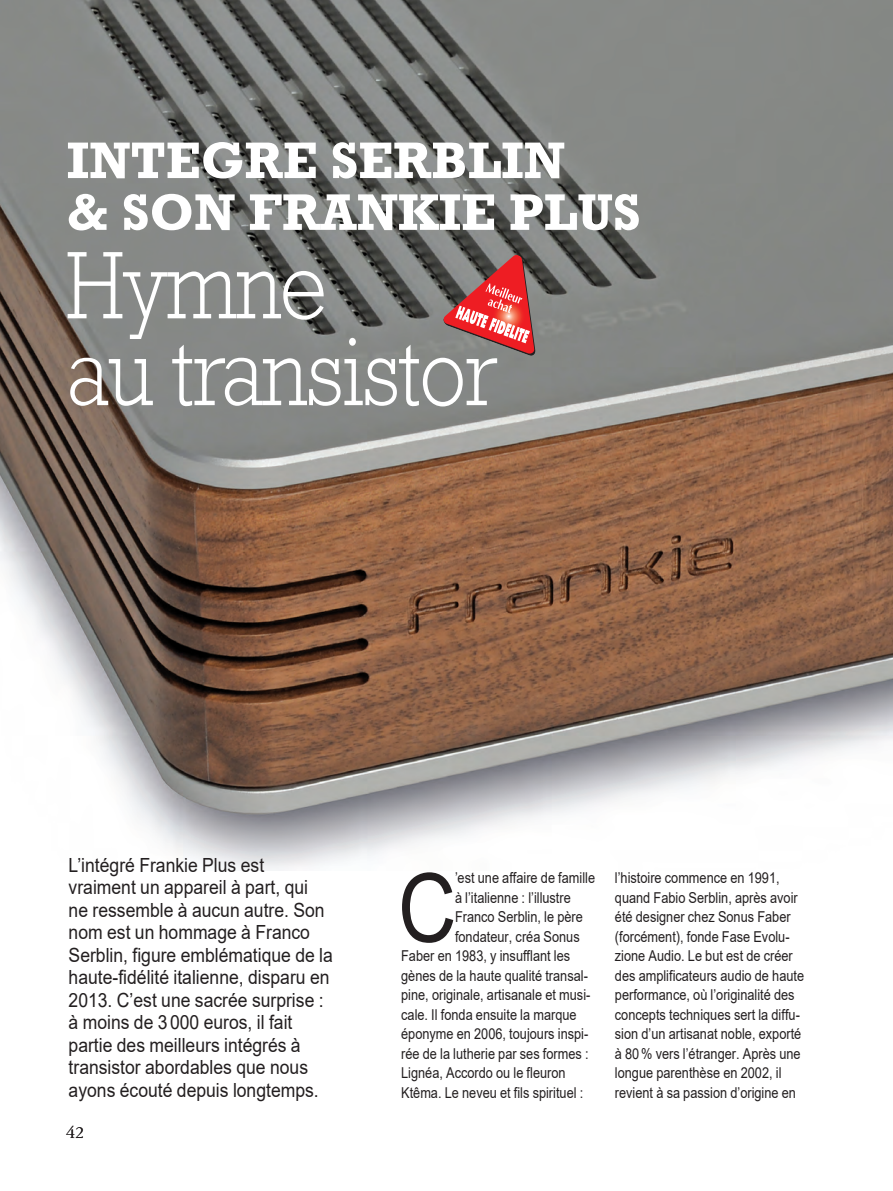
<style>
.page{position:relative;width:893px;height:1191px;background:#fff}
.page>*{position:absolute;margin:0;border:0;box-sizing:border-box;transform-origin:0 0}
.t1{font:300 97.5px/86.7px "Rockwell";letter-spacing:-.015em;color:#fff;scale:.87 1}
.t2{font:95.25px "Arial";color:#231f20;scale:.85 1}
.t3{font:700 52.2px/51.8px "Rockwell";color:#fff}
.t4{font:19.5px/22.5px "Arial";color:#231f20;scale:.9 1}
.t5{font:18px "Garamond Three";color:#231f20}
.t6{font:15px/19.5px "Arial";color:#231f20;scale:.85 1}
</style>
<div class="page">
<img style="left:0;top:0;width:893px;height:870px">
<svg style="left:443px;top:255px;width:92px;height:101px;background:#b35f5f"></svg>
<h3 class="t3" style="left:67px;top:135px;width:575px">INTEGRE SERBLIN<br>&amp; SON FRANKIE PLUS</h3>
<h1 class="t1" style="left:66px;top:252px;width:498px">Hymne<br>au transistor</h1>
<p class="t4" style="left:69px;top:853px;width:295px">L’intégré Frankie Plus est vraiment un appareil à part, qui<br>ne ressemble à aucun autre. Son nom est un hommage à Franco<br>Serblin, figure emblématique de la haute-fidélité italienne, disparu en<br>2013. C’est une sacrée surprise : à moins de 3 000 euros, il fait partie des meilleurs intégrés à transistor abordables que nous ayons écouté depuis longtemps.</p>
<p class="t5" style="left:66px;top:1126px;width:19px">42</p>
<h2 class="t2" style="left:398px;top:842px;width:70px">C</h2>
<p class="t6" style="left:455px;top:868px;width:166px">’est une affaire de famille</p>
<p class="t6" style="left:455px;top:887px;width:138px">à l’italienne : l’illustre</p>
<p class="t6" style="left:455px;top:907px;width:152px">Franco Serblin, le père</p>
<p class="t6" style="left:455px;top:926px;width:148px">fondateur, créa Sonus</p>
<p class="t6" style="left:401px;top:946px;width:200px">Faber en 1983, y insufflant les</p>
<p class="t6" style="left:401px;top:965px;width:221px">gènes de la haute qualité transal-</p>
<p class="t6" style="left:401px;top:985px;width:224px">pine, originale, artisanale et musi-</p>
<p class="t6" style="left:401px;top:1004px;width:208px">cale. Il fonda ensuite la marque</p>
<p class="t6" style="left:401px;top:1024px;width:222px">éponyme en 2006, toujours inspi-</p>
<p class="t6" style="left:401px;top:1043px;width:222px">rée de la lutherie par ses formes :</p>
<p class="t6" style="left:401px;top:1063px;width:195px">Lignéa, Accordo ou le fleuron</p>
<p class="t6" style="left:401px;top:1082px;width:216px">Ktêma. Le neveu et fils spirituel :</p>
<p class="t6" style="left:615px;top:868px;width:224px">l’histoire commence en 1991, quand Fabio Serblin, après avoir été designer chez Sonus Faber (forcément), fonde Fase Evolu&shy;zione Audio. Le but est de créer des amplificateurs audio de haute performance, où l’originalité des concepts techniques sert la diffu&shy;sion d’un artisanat noble, exporté à 80 % vers l’étranger. Après une longue parenthèse en 2002, il revient à sa passion d’origine en</p>
</div>
